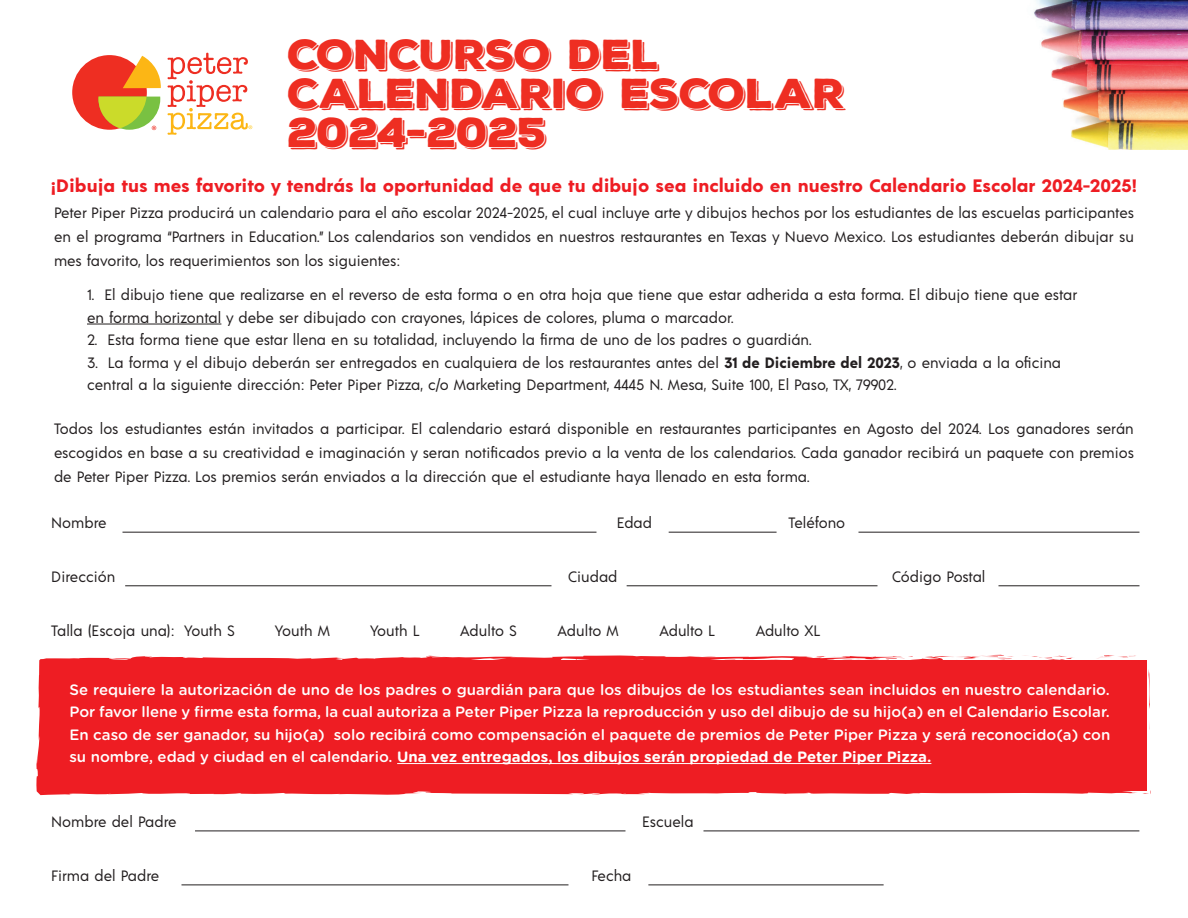
<style>
.page{position:relative;width:1188px;height:918px;background:#fff}
.page>*{position:absolute;margin:0;border:0;box-sizing:border-box;transform-origin:0 0}
.t1{font:40.5px/39px "Nexa Rust Sans Black Shadow";letter-spacing:-.01em;color:#ee2e22;scale:1.06 1}
.t2{font:700 18px "Acre";color:#ee1d23;scale:1.06 1}
.t3{font:15px/24px "Acre";color:#231f20;text-align:justify}
.t4{font:500 15px/22.5px "Gotham Rounded";color:#fff;text-align:justify}
.s1{font-weight:700}
</style>
<div class="page">
<svg style="left:1148px;top:669px;width:2px;height:40px"></svg>
<div style="left:36px;top:655px;width:1103px;height:141px;background:#ee1d23"></div>
<svg style="left:106px;top:660px;width:19px;height:4px"></svg>
<svg style="left:885px;top:655px;width:129px;height:6px"></svg>
<svg style="left:806px;top:656px;width:71px;height:5px"></svg>
<svg style="left:686px;top:656px;width:61px;height:7px"></svg>
<svg style="left:428px;top:663px;width:21px;height:2px"></svg>
<svg style="left:1142px;top:788px;width:9px;height:6px"></svg>
<svg style="left:120px;top:787px;width:12px;height:2px"></svg>
<svg style="left:211px;top:786px;width:13px;height:1px"></svg>
<hr style="left:87px;top:324px;width:134px;height:1px;background:#231f20">
<hr style="left:397px;top:763px;width:534px;height:1px;background:#fff">
<hr style="left:122px;top:532px;width:474px;height:1px;background:#231f20">
<hr style="left:125px;top:585px;width:426px;height:1px;background:#231f20">
<hr style="left:627px;top:585px;width:250px;height:1px;background:#231f20">
<hr style="left:998px;top:585px;width:141px;height:1px;background:#231f20">
<hr style="left:669px;top:532px;width:108px;height:1px;background:#231f20">
<hr style="left:858px;top:532px;width:281px;height:1px;background:#231f20">
<hr style="left:181px;top:885px;width:387px;height:1px;background:#231f20">
<hr style="left:648px;top:885px;width:236px;height:1px;background:#231f20">
<hr style="left:195px;top:831px;width:430px;height:1px;background:#231f20">
<hr style="left:703px;top:831px;width:436px;height:1px;background:#231f20">
<img style="left:1034px;top:0;width:154px;height:150px">
<svg style="left:72px;top:53px;width:180px;height:82px"></svg>
<h1 class="t1" style="left:288px;top:37px;width:528px">CONCURSO DEL<br>CALENDARIO ESCOLAR<br>2024-2025</h1>
<p class="t2" style="left:51px;top:173px;width:1026px">¡Dibuja tus mes favorito y tendrás la oportunidad de que tu dibujo sea incluido en nuestro Calendario Escolar 2024-2025!</p>
<p class="t3" style="left:54px;top:200px;width:1082px">Peter Piper Pizza producirá un calendario para el año escolar 2024-2025, el cual incluye arte y dibujos hechos por los estudiantes de las escuelas participantes en el programa “Partners in Education.” Los calendarios son vendidos en nuestros restaurantes en Texas y Nuevo Mexico. Los estudiantes deberán dibujar su mes favorito, los requerimientos son los siguientes:</p>
<p class="t3" style="left:87px;top:283px;width:992px;line-height:22.5px">1. El dibujo tiene que realizarse en el reverso de esta forma o en otra hoja que tiene que estar adherida a esta forma. El dibujo tiene que estar en forma horizontal y debe ser dibujado con crayones, lápices de colores, pluma o marcador.</p>
<p class="t3" style="left:87px;top:327px;width:726px">2. Esta forma tiene que estar llena en su totalidad, incluyendo la firma de uno de los padres o guardián.</p>
<p class="t3" style="left:87px;top:350px;width:976px;line-height:22.5px">3. La forma y el dibujo deberán ser entregados en cualquiera de los restaurantes antes del <span class="s1">31 de Diciembre del 2023</span>, o enviada a la oficina central a la siguiente dirección: Peter Piper Pizza, c/o Marketing Department, 4445 N. Mesa, Suite 100, El Paso, TX, 79902.</p>
<p class="t3" style="left:54px;top:416px;width:1082px">Todos los estudiantes están invitados a participar. El calendario estará disponible en restaurantes participantes en Agosto del 2024. Los ganadores serán escogidos en base a su creatividad e imaginación y seran notificados previo a la venta de los calendarios. Cada ganador recibirá un paquete con premios de Peter Piper Pizza. Los premios serán enviados a la dirección que el estudiante haya llenado en esta forma.</p>
<p class="t3" style="left:51px;top:510px;width:57px">Nombre</p>
<p class="t3" style="left:617px;top:510px;width:37px">Edad</p>
<p class="t3" style="left:789px;top:510px;width:58px">Teléfono</p>
<p class="t3" style="left:51px;top:564px;width:66px">Dirección</p>
<p class="t3" style="left:568px;top:564px;width:51px">Ciudad</p>
<p class="t3" style="left:892px;top:564px;width:95px">Código Postal</p>
<p class="t3" style="left:51px;top:618px;width:185px">Talla (Escoja una): Youth S</p>
<p class="t3" style="left:275px;top:618px;width:57px">Youth M</p>
<p class="t3" style="left:370px;top:618px;width:51px">Youth L</p>
<p class="t3" style="left:460px;top:618px;width:58px">Adulto S</p>
<p class="t3" style="left:558px;top:618px;width:63px">Adulto M</p>
<p class="t3" style="left:659px;top:618px;width:57px">Adulto L</p>
<p class="t3" style="left:756px;top:618px;width:66px">Adulto XL</p>
<p class="t4" style="left:69px;top:677px;width:1042px">Se requiere la autorización de uno de los padres o guardián para que los dibujos de los estudiantes sean incluidos en nuestro calendario.<br>Por favor llene y firme esta forma, la cual autoriza a Peter Piper Pizza la reproducción y uso del dibujo de su hijo(a) en el Calendario Escolar.<br>En caso de ser ganador, su hijo(a) solo recibirá como compensación el paquete de premios de Peter Piper Pizza y será reconocido(a) con su nombre, edad y ciudad en el calendario. <span class="s1">Una vez entregados, los dibujos serán propiedad de Peter Piper Pizza.</span></p>
<p class="t3" style="left:51px;top:809px;width:127px">Nombre del Padre</p>
<p class="t3" style="left:642px;top:809px;width:53px">Escuela</p>
<p class="t3" style="left:51px;top:863px;width:110px">Firma del Padre</p>
<p class="t3" style="left:591px;top:863px;width:42px">Fecha</p>
</div>
